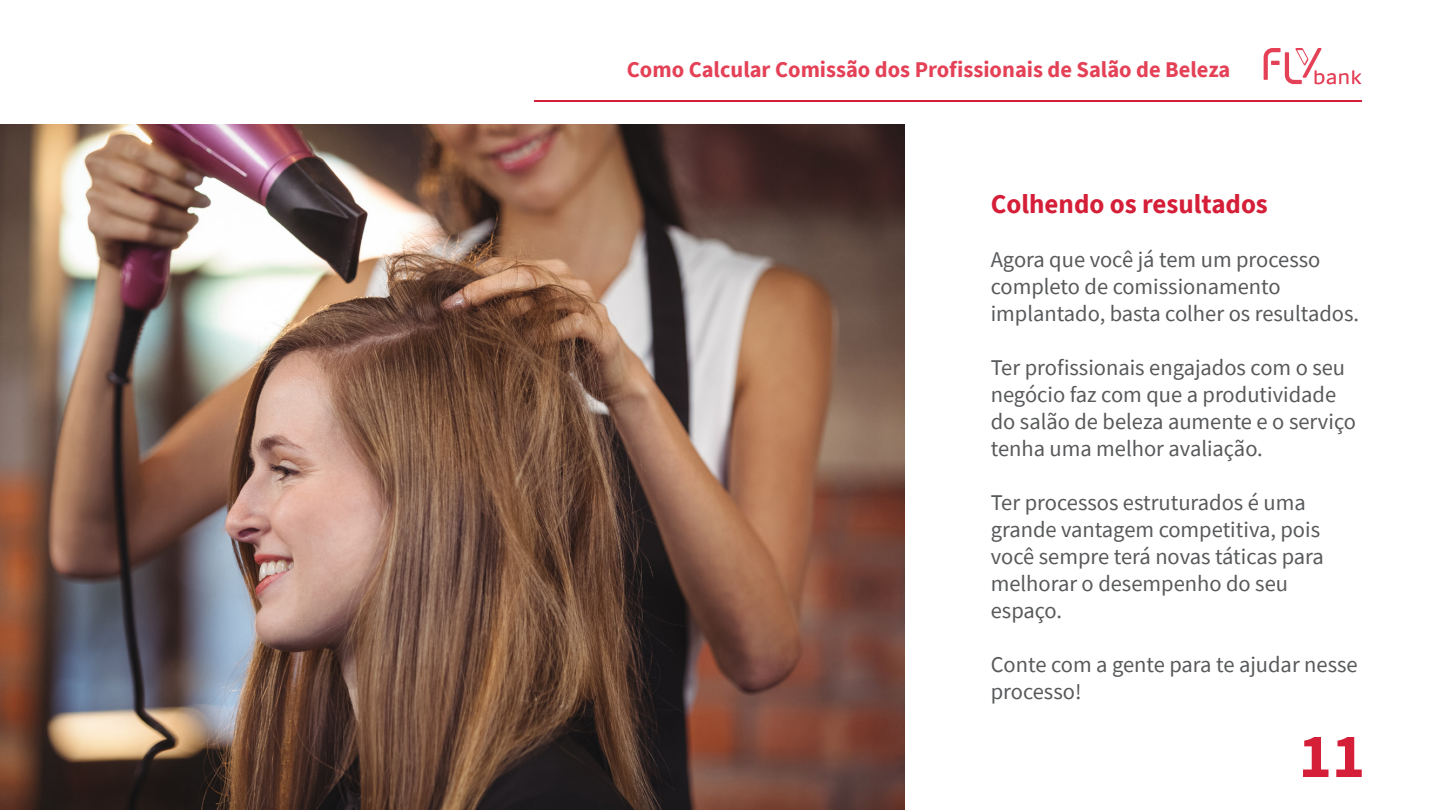
<style>
.page{position:relative;width:1440px;height:810px;background:#fff}
.page>*{position:absolute;margin:0;border:0;box-sizing:border-box;transform-origin:0 0}
.t1{font:700 63px "Source Sans Pro";color:#d51f38}
.t2{font:700 27px "Source Sans Pro";color:#d51f38}
.t3{font:22.5px/27px "Source Sans Pro";color:#58595b}
.t4{font:700 22.5px "Source Sans Pro";color:#e44157}
</style>
<div class="page">
<svg style="left:1264px;top:48px;width:97px;height:36px"></svg>
<hr style="left:534px;top:100px;width:827px;height:2px;background:#d41f38">
<img style="left:0;top:124px;width:904px;height:686px">
<p class="t4" style="left:627px;top:55px;width:605px">Como Calcular Comissão dos Profissionais de Salão de Beleza</p>
<p class="t2" style="left:991px;top:185px;width:279px">Colhendo os resultados</p>
<p class="t3" style="left:991px;top:245px;width:370px">Agora que você já tem um processo completo de comissionamento implantado, basta colher os resultados.</p>
<p class="t3" style="left:991px;top:353px;width:367px">Ter profissionais engajados com o seu negócio faz com que a produtividade do salão de beleza aumente e o serviço tenha uma melhor avaliação.</p>
<p class="t3" style="left:991px;top:488px;width:335px">Ter processos estruturados é uma grande vantagem competitiva, pois você sempre terá novas táticas para melhorar o desempenho do seu espaço.</p>
<p class="t3" style="left:991px;top:650px;width:369px">Conte com a gente para te ajudar nesse processo!</p>
<h1 class="t1" style="left:1299px;top:713px;width:68px">11</h1>
</div>
